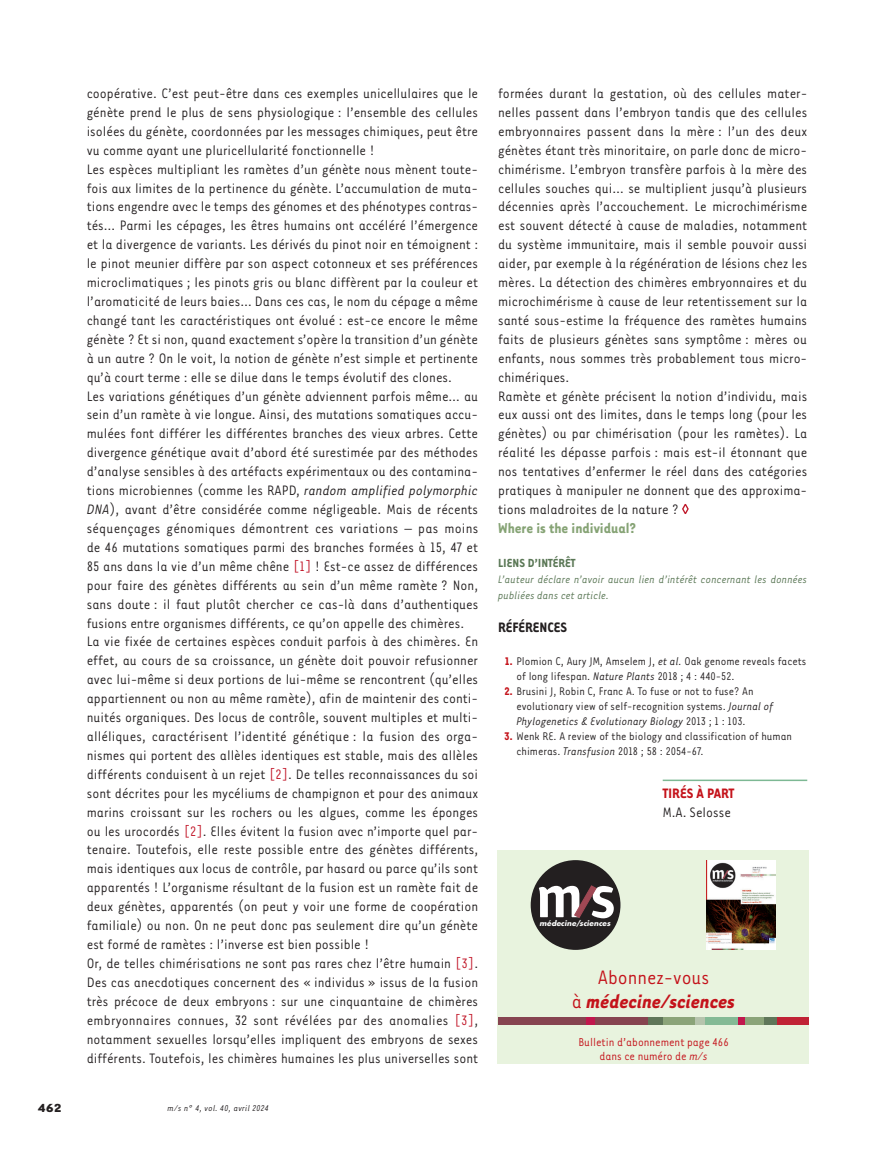
<style>
.page{position:relative;width:894px;height:1149px;background:#fff}
.page>*{position:absolute;margin:0;border:0;box-sizing:border-box;transform-origin:0 0}
.t1{font:italic 700 22.35px/23.7px "Tarzana Nar OT";color:#c4121a;text-align:center}
.t2{font:700 16.5px "Tarzana Nar OT";color:#86a375}
.t3{font:15.75px/18.9px "Tarzana Nar OT";color:#231f20}
.t4{font:700 15.75px "Tarzana Nar OT";color:#231f20}
.t5{font:700 15.75px "Tarzana Nar OT";color:#c4121a}
.t6{font:700 13.5px "Tarzana Nar OT";color:#5a7755}
.t7{font:700 13.5px "Tarzana Wide OT";color:#231f20}
.t8{font:13.2px/13.2px "Tarzana Nar OT";color:#c4121a;text-align:center}
.t9{font:12.75px/15px "Tarzana Nar OT";color:#231f20}
.t10{font:italic 12.45px/15.9px "Tarzana Nar OT";color:#5a7755}
.t11{font:italic 9.75px "Tarzana Nar OT";letter-spacing:.025em;color:#231f20}
.t12{font:italic 700 7.2px "Futura";letter-spacing:.01em;color:#fff}
.s1{font-style:italic}
.s2{color:#c11527}
.s3{font-weight:700;color:#c4121a}
.s4{font-weight:400;font-style:normal}
</style>
<div class="page">
<svg style="left:682px;top:504px;width:6px;height:10px"></svg>
<hr style="left:662px;top:779px;width:144px;height:2px;background:#7db894">
<div style="left:497px;top:850px;width:311px;height:214px;background:#e8f3de"></div>
<div style="left:498px;top:1017px;width:151px;height:7px;background:#864450"></div>
<div style="left:648px;top:1017px;width:30px;height:7px;background:#5f7659"></div>
<div style="left:762px;top:1017px;width:15px;height:7px;background:#5f7659"></div>
<div style="left:663px;top:1017px;width:33px;height:7px;background:#8ba479"></div>
<div style="left:704px;top:1017px;width:33px;height:7px;background:#84ba95"></div>
<div style="left:742px;top:1017px;width:21px;height:7px;background:#8ba479"></div>
<div style="left:695px;top:1017px;width:9px;height:7px;background:#b6c4ad"></div>
<div style="left:586px;top:1017px;width:8px;height:7px;background:#c1174d"></div>
<div style="left:737px;top:1017px;width:7px;height:7px;background:#c1174d"></div>
<div style="left:777px;top:1017px;width:31px;height:7px;background:#c02235"></div>
<div style="left:530px;top:860px;width:90px;height:89px;background:#231f20;border-radius:50%"></div>
<svg style="left:539px;top:885px;width:74px;height:33px"></svg>
<img style="left:706px;top:860px;width:68px;height:89px">
<p class="t3" style="left:87px;top:83px;width:393px">coopérative. C’est peut-être dans ces exemples unicellulaires que le génète prend le plus de sens physiologique : l’ensemble des cellules isolées du génète, coordonnées par les messages chimiques, peut être vu comme ayant une pluricellularité fonctionnelle !<br>Les espèces multipliant les ramètes d’un génète nous mènent toute&shy;fois aux limites de la pertinence du génète. L’accumulation de muta&shy;tions engendre avec le temps des génomes et des phénotypes contras&shy;tés… Parmi les cépages, les êtres humains ont accéléré l’émergence et la divergence de variants. Les dérivés du pinot noir en témoignent : le pinot meunier diffère par son aspect cotonneux et ses préférences microclimatiques ; les pinots gris ou blanc diffèrent par la couleur et l’aromaticité de leurs baies… Dans ces cas, le nom du cépage a même changé tant les caractéristiques ont évolué : est-ce encore le même génète ? Et si non, quand exactement s’opère la transition d’un génète à un autre ? On le voit, la notion de génète n’est simple et pertinente qu’à court terme : elle se dilue dans le temps évolutif des clones.<br>Les variations génétiques d’un génète adviennent parfois même… au sein d’un ramète à vie longue. Ainsi, des mutations somatiques accu&shy;mulées font différer les différentes branches des vieux arbres. Cette divergence génétique avait d’abord été surestimée par des méthodes d’analyse sensibles à des artéfacts expérimentaux ou des contamina&shy;tions microbiennes (comme les RAPD, <span class="s1">random amplified polymorphic DNA</span>), avant d’être considérée comme négligeable. Mais de récents séquençages génomiques démontrent ces variations – pas moins de 46 mutations somatiques parmi des branches formées à 15, 47 et 85 ans dans la vie d’un même chêne <span class="s2">[1]</span> ! Est-ce assez de différences pour faire des génètes différents au sein d’un même ramète ? Non, sans doute : il faut plutôt chercher ce cas-là dans d’authentiques fusions entre organismes différents, ce qu’on appelle des chimères.<br>La vie fixée de certaines espèces conduit parfois à des chimères. En effet, au cours de sa croissance, un génète doit pouvoir refusionner avec lui-même si deux portions de lui-même se rencontrent (qu’elles appartiennent ou non au même ramète), afin de maintenir des conti&shy;nuités organiques. Des locus de contrôle, souvent multiples et multi&shy;alléliques, caractérisent l’identité génétique : la fusion des orga&shy;nismes qui portent des allèles identiques est stable, mais des allèles différents conduisent à un rejet <span class="s2">[2]</span>. De telles reconnaissances du soi sont décrites pour les mycéliums de champignon et pour des animaux marins croissant sur les rochers ou les algues, comme les éponges ou les urocordés <span class="s2">[2]</span>. Elles évitent la fusion avec n’importe quel par&shy;tenaire. Toutefois, elle reste possible entre des génètes différents, mais identiques aux locus de contrôle, par hasard ou parce qu’ils sont apparentés ! L’organisme résultant de la fusion est un ramète fait de deux génètes, apparentés (on peut y voir une forme de coopération familiale) ou non. On ne peut donc pas seulement dire qu’un génète est formé de ramètes : l’inverse est bien possible !<br>Or, de telles chimérisations ne sont pas rares chez l’être humain <span class="s2">[3]</span>.<br>Des cas anecdotiques concernent des « individus » issus de la fusion très précoce de deux embryons : sur une cinquantaine de chimères embryonnaires connues, 32 sont révélées par des anomalies <span class="s2">[3]</span>, notamment sexuelles lorsqu’elles impliquent des embryons de sexes différents. Toutefois, les chimères humaines les plus universelles sont</p>
<p class="t3" style="left:498px;top:83px;width:310px">formées durant la gestation, où des cellules mater&shy;nelles passent dans l’embryon tandis que des cellules embryonnaires passent dans la mère : l’un des deux génètes étant très minoritaire, on parle donc de micro&shy;chimérisme. L’embryon transfère parfois à la mère des cellules souches qui… se multiplient jusqu’à plusieurs décennies après l’accouchement. Le microchimérisme est souvent détecté à cause de maladies, notamment du système immunitaire, mais il semble pouvoir aussi aider, par exemple à la régénération de lésions chez les mères. La détection des chimères embryonnaires et du microchimérisme à cause de leur retentissement sur la santé sous-estime la fréquence des ramètes humains faits de plusieurs génètes sans symptôme : mères ou enfants, nous sommes très probablement tous micro&shy;chimériques.<br>Ramète et génète précisent la notion d’individu, mais eux aussi ont des limites, dans le temps long (pour les génètes) ou par chimérisation (pour les ramètes). La réalité les dépasse parfois : mais est-il étonnant que nos tentatives d’enfermer le réel dans des catégories pratiques à manipuler ne donnent que des approxima&shy;tions maladroites de la nature ?</p>
<p class="t2" style="left:498px;top:517px;width:139px">Where is the individual?</p>
<p class="t6" style="left:498px;top:554px;width:79px">LIENS D’INTÉRÊT</p>
<p class="t10" style="left:498px;top:571px;width:310px">L’auteur déclare n’avoir aucun lien d’intérêt concernant les données publiées dans cet article.</p>
<p class="t4" style="left:498px;top:617px;width:70px">RÉFÉRENCES</p>
<p class="t9" style="left:516px;top:653px;width:291px;text-indent:-12px"><span class="s3">1.</span> Plomion C, Aury JM, Amselem J, <span class="s1">et al.</span> Oak genome reveals facets of long lifespan. <span class="s1">Nature Plants</span> 2018 ; 4 : 440-52.</p>
<p class="t9" style="left:516px;top:683px;width:258px;text-indent:-12px"><span class="s3">2.</span> Brusini J, Robin C, Franc A. To fuse or not to fuse? An evolutionary view of self-recognition systems. <span class="s1">Journal of<br>Phylogenetics &amp; Evolutionary Biology</span> 2013 ; 1 : 103.</p>
<p class="t9" style="left:516px;top:728px;width:277px;text-indent:-12px"><span class="s3">3.</span> Wenk RE. A review of the biology and classification of human chimeras. <span class="s1">Transfusion</span> 2018 ; 58 : 2054-67.</p>
<p class="t5" style="left:662px;top:783px;width:73px">TIRÉS À PART</p>
<p class="t3" style="left:662px;top:802px;width:70px">M.A. Selosse</p>
<p class="t12" style="left:539px;top:918px;width:72px">médecine/sciences</p>
<h1 class="t1" style="left:571px;top:964px;width:165px"><span class="s4">Abonnez-vous<br>à</span> médecine/sciences</h1>
<p class="t8" style="left:578px;top:1035px;width:152px">Bulletin d’abonnement page 466 dans ce numéro de <span class="s1">m/s</span></p>
<p class="t7" style="left:38px;top:1098px;width:25px">462</p>
<p class="t11" style="left:167px;top:1102px;width:103px">m/s n° 4, vol. 40, avril 2024</p>
</div>
